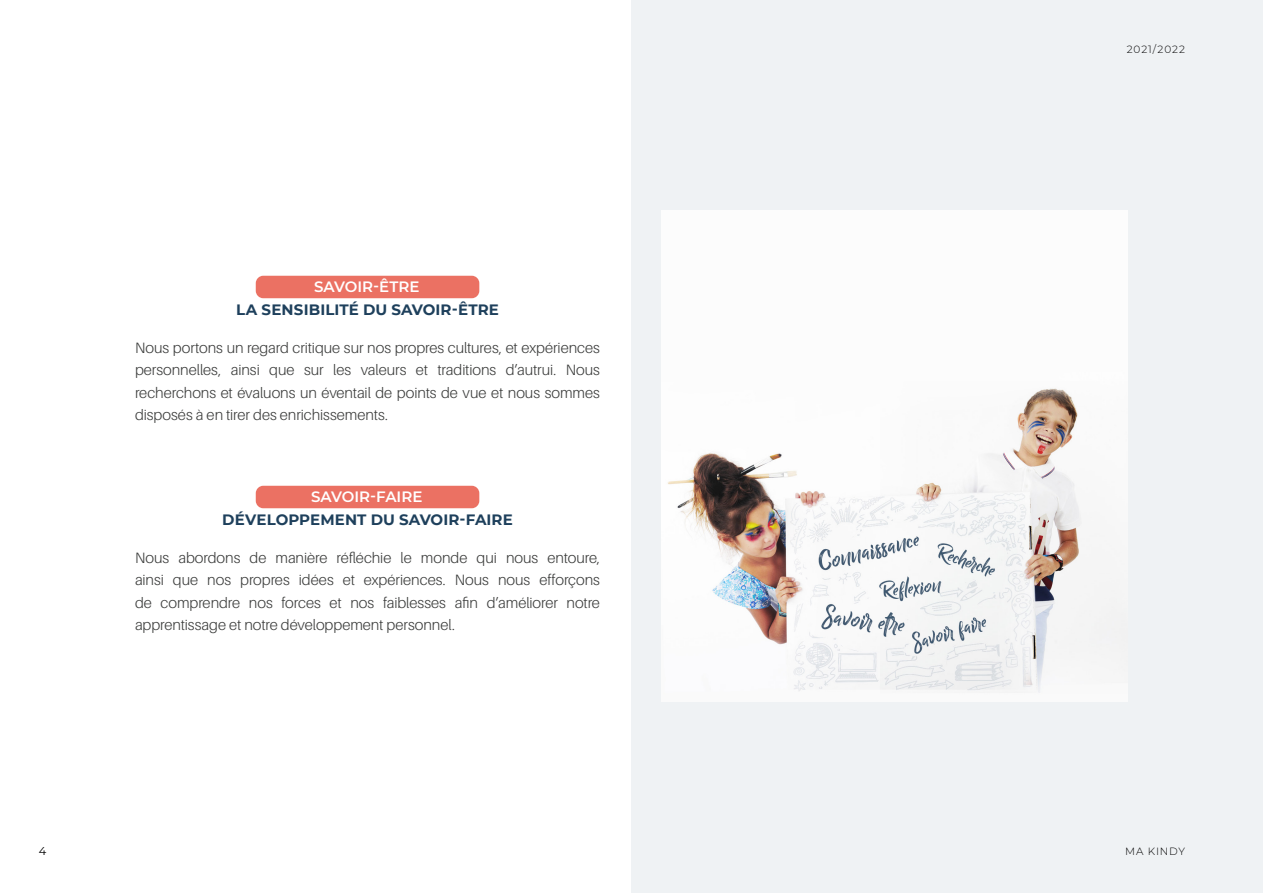
<style>
.page{position:relative;width:1263px;height:893px;background:#fff}
.page>*{position:absolute;margin:0;border:0;box-sizing:border-box;transform-origin:0 0}
.Body{font:300 15px/22.5px "Aileron";letter-spacing:-.005em;color:#3b3c3b;text-align:justify}
.Soussoustitre{font:700 15px "Montserrat";letter-spacing:.005em;color:#1e405c}
.t1{font:600 15px "Montserrat";color:#fff}
.t2{font:11.4px "Montserrat";color:#000}
.t3{font:300 10.5px "Montserrat";letter-spacing:.085em;color:#000}
</style>
<div class="page">
<div style="left:631px;top:0;width:632px;height:893px;background:#eff2f4"></div>
<img style="left:661px;top:210px;width:467px;height:492px">
<div style="left:256px;top:276px;width:223px;height:22px;background:#eb7163;border-radius:8px"></div>
<div style="left:256px;top:486px;width:223px;height:22px;background:#eb7163;border-radius:8px"></div>
<p class="t1" style="left:314px;top:276px;width:107px">SAVOIR-ÊTRE</p>
<p class="Soussoustitre" style="left:236px;top:299px;width:264px">LA SENSIBILITÉ DU SAVOIR-ÊTRE</p>
<p class="Body" style="left:135px;top:336px;width:466px">Nous portons un regard critique sur nos propres cultures, et expériences personnelles, ainsi que sur les valeurs et traditions d’autrui. Nous recherchons et évaluons un éventail de points de vue et nous sommes disposés à en tirer des enrichissements.</p>
<p class="t1" style="left:311px;top:486px;width:113px">SAVOIR-FAIRE</p>
<p class="Soussoustitre" style="left:222px;top:509px;width:292px">DÉVELOPPEMENT DU SAVOIR-FAIRE</p>
<p class="Body" style="left:135px;top:546px;width:466px">Nous abordons de manière réfléchie le monde qui nous entoure, ainsi que nos propres idées et expériences. Nous nous efforçons de comprendre nos forces et nos faiblesses afin d’améliorer notre apprentissage et notre développement personnel.</p>
<p class="t3" style="left:1127px;top:42px;width:60px">2021/2022</p>
<p class="t2" style="left:39px;top:843px;width:9px">4</p>
<p class="t3" style="left:1125px;top:844px;width:62px">MA KINDY</p>
</div>
